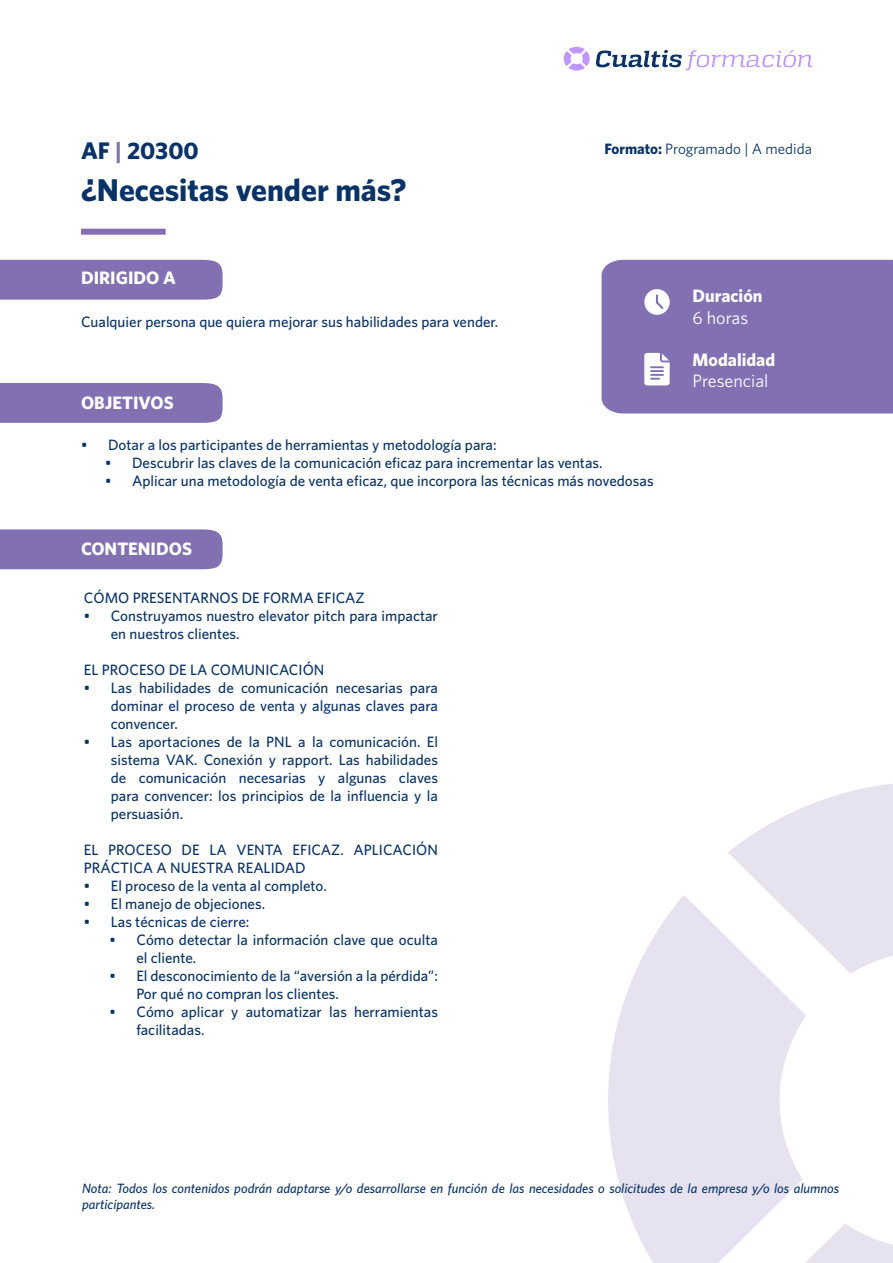
<style>
.page{position:relative;width:893px;height:1263px;background:#fff}
.page>*{position:absolute;margin:0;border:0;box-sizing:border-box;transform-origin:0 0}
.t1{font:700 31.5px "Whitney";color:#093266}
.t2{font:700 24px "Whitney";color:#093266}
.t3{font:700 18px "Whitney";color:#fff}
.t4{font:18px "Whitney";color:#fff}
.t5{font:500 15px/18px "Whitney";color:#093266}
.t6{font:15px "Whitney";color:#093266}
.t7{font:italic 500 13.5px/16.2px "Whitney";color:#093266}
.s1{color:#8270b3}
.s2{font-weight:700}
</style>
<div class="page">
<svg style="left:728px;top:783px;width:165px;height:191px"></svg>
<svg style="left:806px;top:1224px;width:87px;height:39px"></svg>
<svg style="left:608px;top:895px;width:198px;height:368px;fill:#e6e2f0"></svg>
<div style="left:81px;top:229px;width:85px;height:6px;background:#8270b3"></div>
<div style="left:0;top:260px;width:223px;height:40px;background:#8270b3"></div>
<div style="left:0;top:383px;width:223px;height:40px;background:#8270b3"></div>
<div style="left:0;top:529px;width:223px;height:40px;background:#8270b3"></div>
<div style="left:602px;top:260px;width:291px;height:153px;background:#8270b3"></div>
<svg style="left:564px;top:47px;width:248px;height:24px"></svg>
<h2 class="t2" style="left:81px;top:136px;width:119px">AF <span class="s1">|</span> 20300</h2>
<h1 class="t1" style="left:81px;top:171px;width:327px">¿Necesitas vender más?</h1>
<p class="t3" style="left:81px;top:267px;width:96px">DIRIGIDO A</p>
<p class="t5" style="left:81px;top:312px;width:419px">Cualquier persona que quiera mejorar sus habilidades para vender.</p>
<p class="t3" style="left:81px;top:391px;width:94px">OBJETIVOS</p>
<p class="t6" style="left:604px;top:140px;width:209px"><span class="s2">Formato:</span> Programado | A medida</p>
<p class="t3" style="left:693px;top:285px;width:71px">Duración</p>
<p class="t4" style="left:693px;top:307px;width:57px">6 horas</p>
<p class="t3" style="left:693px;top:349px;width:84px">Modalidad</p>
<p class="t4" style="left:693px;top:371px;width:77px">Presencial</p>
<p class="t5" style="left:81px;top:435px;width:417px">• Dotar a los participantes de herramientas y metodología para:</p>
<p class="t5" style="left:105px;top:453px;width:499px">• Descubrir las claves de la comunicación eficaz para incrementar las ventas.</p>
<p class="t5" style="left:105px;top:471px;width:550px">• Aplicar una metodología de venta eficaz, que incorpora las técnicas más novedosas</p>
<p class="t3" style="left:81px;top:538px;width:112px">CONTENIDOS</p>
<p class="t5" style="left:84px;top:589px;width:282px">CÓMO PRESENTARNOS DE FORMA EFICAZ</p>
<p class="t5" style="left:111px;top:607px;width:329px;text-indent:-27px">• Construyamos nuestro elevator pitch para impactar en nuestros clientes.</p>
<p class="t5" style="left:84px;top:661px;width:242px">EL PROCESO DE LA COMUNICACIÓN</p>
<p class="t5" style="left:111px;top:679px;width:329px;text-align:justify;text-indent:-27px">• Las habilidades de comunicación necesarias para dominar el proceso de venta y algunas claves para convencer.</p>
<p class="t5" style="left:111px;top:733px;width:329px;text-align:justify;text-indent:-27px">• Las aportaciones de la PNL a la comunicación. El sistema VAK. Conexión y rapport. Las habilidades de comunicación necesarias y algunas claves para convencer: los principios de la influencia y la persuasión.</p>
<p class="t5" style="left:84px;top:841px;width:356px">EL PROCESO DE LA VENTA EFICAZ. APLICACIÓN<br>PRÁCTICA A NUESTRA REALIDAD</p>
<p class="t5" style="left:84px;top:877px;width:244px">• El proceso de la venta al completo.</p>
<p class="t5" style="left:84px;top:895px;width:183px">• El manejo de objeciones.</p>
<p class="t5" style="left:84px;top:913px;width:167px">• Las técnicas de cierre:</p>
<p class="t5" style="left:136px;top:931px;width:303px;text-indent:-27px">• Cómo detectar la información clave que oculta el cliente.</p>
<p class="t5" style="left:136px;top:967px;width:303px;text-indent:-27px">• El desconocimiento de la “aversión a la pérdida”:<br>Por qué no compran los clientes.</p>
<p class="t5" style="left:136px;top:1003px;width:303px;text-indent:-27px">• Cómo aplicar y automatizar las herramientas facilitadas.</p>
<p class="t7" style="left:82px;top:1180px;width:758px">Nota: Todos los contenidos podrán adaptarse y/o desarrollarse en función de las necesidades o solicitudes de la empresa y/o los alumnos participantes.</p>
</div>
